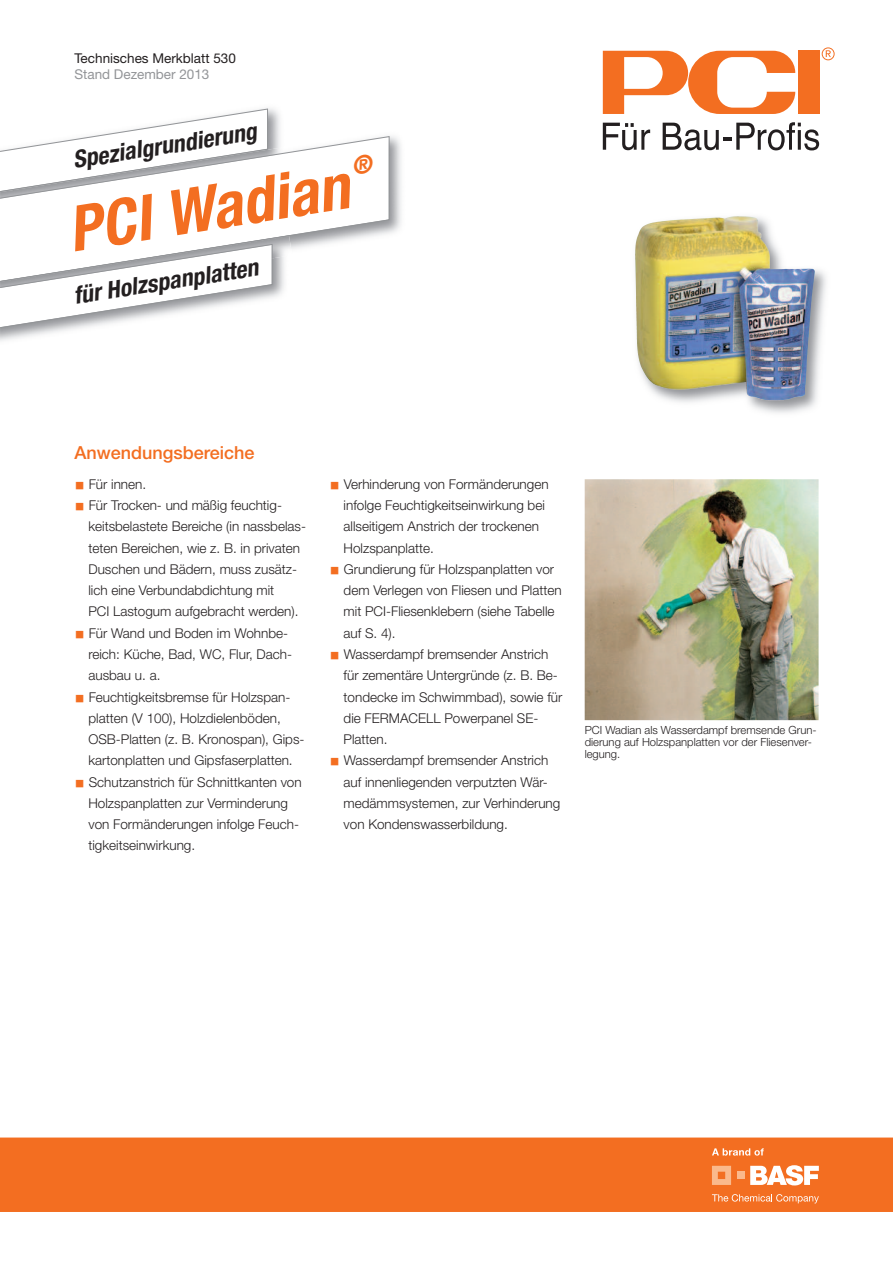
<style>
.page{position:relative;width:893px;height:1263px;background:#fff}
.page>*{position:absolute;margin:0;border:0;box-sizing:border-box;transform-origin:0 0}
.t1{font:italic 700 condensed 63px "Helvetica Neue LT Pro";color:#f36e21}
.t2{font:italic 700 condensed 24px "Helvetica Neue LT Pro";color:#231f20}
.t3{font:500 18px "Helvetica Neue LT Pro";color:#f36e21}
.t4{font:300 13.5px/21.3px "Helvetica Neue LT Pro";color:#231f20}
.t5{font:13.5px "Helvetica Neue LT Pro";color:#231f20}
.t6{font:13.5px "Helvetica Neue LT Pro";color:#939598}
.t7{font:300 11.25px/12px "Helvetica Neue LT Pro";color:#231f20}
.s1{font-family:"Li Gothic Med";font-weight:400;font-size:10.5px;color:#f36e21}
</style>
<div class="page">
<div style="left:798px;top:51px;width:21px;height:63px;background:#f36e21"></div>
<svg style="left:603px;top:51px;width:192px;height:63px"></svg>
<svg style="left:603px;top:123px;width:47px;height:27px"></svg>
<svg style="left:663px;top:122px;width:156px;height:28px"></svg>
<svg style="left:822px;top:47px;width:13px;height:13px"></svg>
<img style="left:268px;top:108px;width:12px;height:20px">
<svg style="left:144px;top:108px;width:124px;height:20px"></svg>
<img style="left:94px;top:128px;width:307px;height:105px">
<svg style="left:1px;top:136px;width:389px;height:113px"></svg>
<img style="left:635px;top:216px;width:191px;height:197px">
<img style="left:770px;top:269px;width:45px;height:59px">
<div style="left:0;top:1137px;width:893px;height:75px;background:#f36e21"></div>
<svg style="left:712px;top:1194px;width:107px;height:9px"></svg>
<svg style="left:750px;top:1165px;width:69px;height:20px"></svg>
<svg style="left:712px;top:1166px;width:19px;height:19px"></svg>
<div style="left:737px;top:1172px;width:7px;height:7px;background:#fab98c"></div>
<svg style="left:712px;top:1148px;width:52px;height:7px"></svg>
<img style="left:273px;top:236px;width:19px;height:64px">
<img style="left:1px;top:235px;width:288px;height:48px">
<svg style="left:1px;top:244px;width:272px;height:86px"></svg>
<img style="left:585px;top:479px;width:234px;height:241px">
<svg style="left:354px;top:154px;width:19px;height:22px"></svg>
<p class="t5" style="left:74px;top:53px;width:163px">Technisches Merkblatt 530</p>
<p class="t6" style="left:74px;top:69px;width:137px">Stand Dezember 2013</p>
<h2 class="t2" style="left:72px;top:151px;width:187px;rotate:-9deg">Spezialgrundierung</h2>
<h1 class="t1" style="left:65px;top:207px;width:285px;rotate:-9deg">PCI Wadian</h1>
<h2 class="t2" style="left:72px;top:287px;width:188px;rotate:-9deg">für Holzspanplatten</h2>
<h3 class="t3" style="left:74px;top:446px;width:182px">Anwendungsbereiche</h3>
<p class="t4" style="left:74px;top:475px;width:73px"><span class="s1">■</span> Für innen.</p>
<p class="t4" style="left:88px;top:496px;width:219px;text-indent:-14px"><span class="s1">■</span> Für Trocken- und mäßig feuchtig&shy;keitsbelastete Bereiche (in nassbelas&shy;teten Bereichen, wie z. B. in privaten Duschen und Bädern, muss zusätz&shy;lich eine Verbundabdichtung mit<br>PCI Lastogum aufgebracht werden).</p>
<p class="t4" style="left:88px;top:623px;width:205px;text-indent:-14px"><span class="s1">■</span> Für Wand und Boden im Wohnbe&shy;reich: Küche, Bad, WC, Flur, Dach&shy;ausbau u. a.</p>
<p class="t4" style="left:88px;top:687px;width:218px;text-indent:-14px"><span class="s1">■</span> Feuchtigkeitsbremse für Holzspan&shy;platten (V 100), Holzdielenböden, OSB-Platten (z. B. Kronospan), Gips&shy;kartonplatten und Gipsfaserplatten.</p>
<p class="t4" style="left:88px;top:772px;width:215px;text-indent:-14px"><span class="s1">■</span> Schutzanstrich für Schnittkanten von Holzspanplatten zur Verminderung von Formänderungen infolge Feuch&shy;tigkeitseinwirkung.</p>
<p class="t4" style="left:344px;top:475px;width:207px;text-indent:-14px"><span class="s1">■</span> Verhinderung von Formänderungen infolge Feuchtigkeitseinwirkung bei allseitigem Anstrich der trockenen<br>Holzspanplatte.</p>
<p class="t4" style="left:344px;top:560px;width:220px;text-indent:-14px"><span class="s1">■</span> Grundierung für Holzspanplatten vor dem Verlegen von Fliesen und Platten mit PCI-Fliesenklebern (siehe Tabelle auf S. 4).</p>
<p class="t4" style="left:344px;top:645px;width:220px;text-indent:-14px"><span class="s1">■</span> Wasserdampf bremsender Anstrich für zementäre Untergründe (z. B. Be&shy;tondecke im Schwimmbad), sowie für die FERMACELL Powerpanel SE-<br>Platten.</p>
<p class="t4" style="left:344px;top:751px;width:218px;text-indent:-14px"><span class="s1">■</span> Wasserdampf bremsender Anstrich auf innenliegenden verputzten Wär&shy;medämmsystemen, zur Verhinderung von Kondenswasserbildung.</p>
<p class="t7" style="left:585px;top:724px;width:233px">PCI Wadian als Wasserdampf bremsende Grun&shy;dierung auf Holzspanplatten vor der Fliesenver&shy;legung.</p>
</div>
